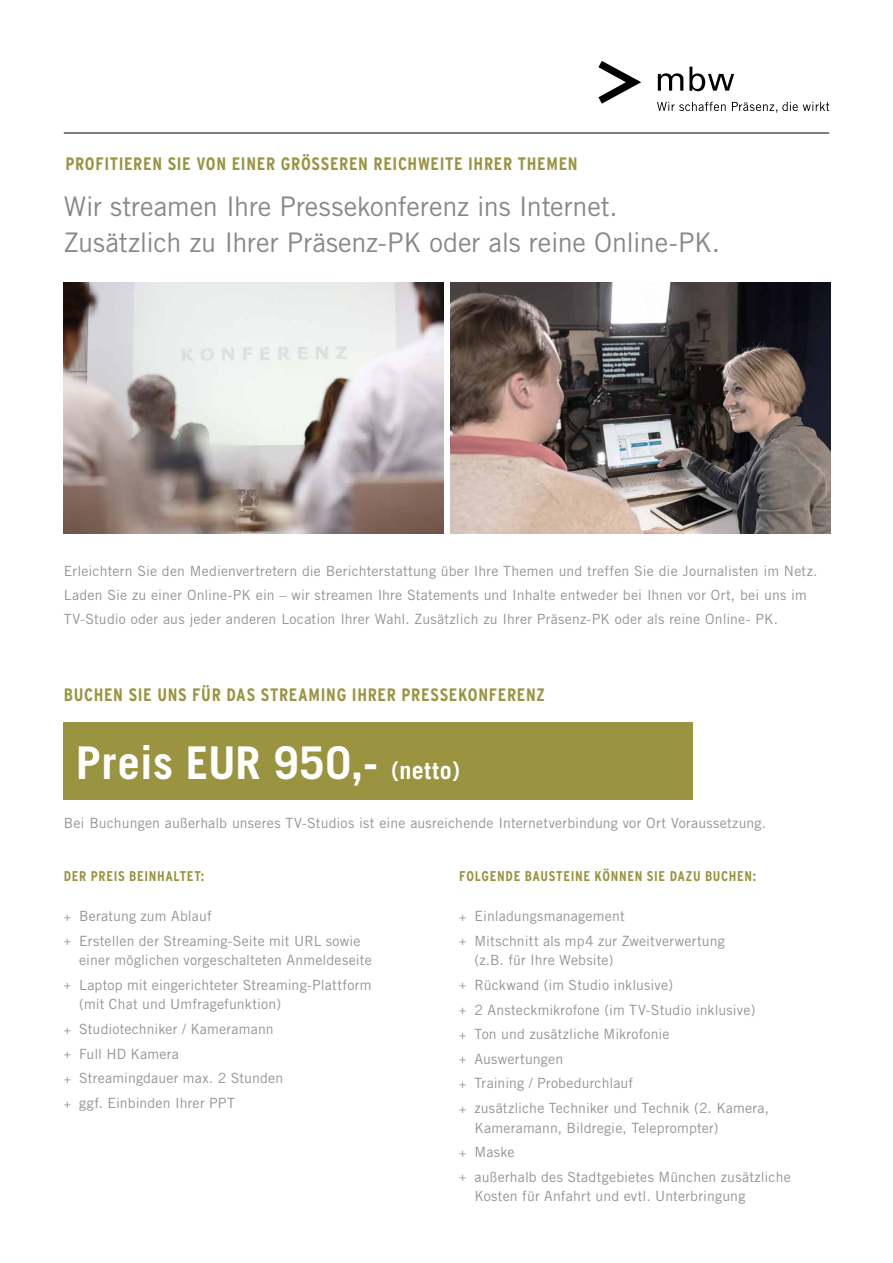
<style>
.page{position:relative;width:893px;height:1263px;background:#fff}
.page>*{position:absolute;margin:0;border:0;box-sizing:border-box;transform-origin:0 0}
.t1{font:700 45.15px "Trade Gothic";letter-spacing:.01em;color:#fff}
.t2{font:27px/36px "Trade Gothic";letter-spacing:-.005em;color:#87888a}
.t3{font:700 condensed 18px "Interstate";letter-spacing:.035em;color:#9a9441}
.t4{font:14.1px/24.6px "Trade Gothic";letter-spacing:.01em;color:#939497}
.t5{font:700 condensed 14.1px "Interstate";letter-spacing:.045em;color:#9a9441}
.s1{font-size:24px}
.s2{font-family:"Trade Gothic Cond Eighteen";font-size:12px}
</style>
<div class="page">
<hr style="left:64px;top:133px;width:765px;height:1px;background:#000">
<svg style="left:658px;top:73px;width:25px;height:18px"></svg>
<svg style="left:689px;top:67px;width:45px;height:24px"></svg>
<svg style="left:598px;top:61px;width:43px;height:43px"></svg>
<svg style="left:657px;top:102px;width:69px;height:9px"></svg>
<svg style="left:732px;top:102px;width:97px;height:11px"></svg>
<div style="left:64px;top:722px;width:629px;height:78px;background:#9a9441"></div>
<img style="left:450px;top:283px;width:380px;height:251px">
<img style="left:64px;top:283px;width:379px;height:251px">
<p class="t3" style="left:65px;top:154px;width:514px">PROFITIEREN SIE VON EINER GRÖSSEREN REICHWEITE IHRER THEMEN</p>
<h2 class="t2" style="left:64px;top:188px;width:658px">Wir streamen Ihre Pressekonferenz ins Internet.<br>Zusätzlich zu Ihrer Präsenz-PK oder als reine Online-PK.</h2>
<p class="t4" style="left:64px;top:559px;width:755px;line-height:24px">Erleichtern Sie den Medienvertretern die Berichterstattung über Ihre Themen und treffen Sie die Journalisten im Netz.<br>Laden Sie zu einer Online-PK ein – wir streamen Ihre Statements und Inhalte entweder bei Ihnen vor Ort, bei uns im<br>TV-Studio oder aus jeder anderen Location Ihrer Wahl. Zusätzlich zu Ihrer Präsenz-PK oder als reine Online- PK.</p>
<p class="t3" style="left:64px;top:684px;width:483px">BUCHEN SIE UNS FÜR DAS STREAMING IHRER PRESSEKONFERENZ</p>
<h1 class="t1" style="left:76px;top:735px;width:386px">Preis EUR 950,- <span class="s1">(netto)</span></h1>
<p class="t4" style="left:64px;top:811px;width:704px">Bei Buchungen außerhalb unseres TV-Studios ist eine ausreichende Internetverbindung vor Ort Voraussetzung.</p>
<p class="t5" style="left:64px;top:868px;width:142px">DER PREIS BEINHALTET:</p>
<p class="t4" style="left:64px;top:904px;width:298px"><span class="s2">+</span> Beratung zum Ablauf<br><span class="s2">+</span> Erstellen der Streaming-Seite mit URL sowie</p>
<p class="t4" style="left:64px;top:948px;width:309px;text-align:right">einer möglichen vorgeschalteten Anmeldeseite<br><span class="s2">+</span> Laptop mit eingerichteter Streaming-Plattform</p>
<p class="t4" style="left:64px;top:992px;width:221px;text-indent:15px">(mit Chat und Umfragefunktion) <span class="s2">+</span> Studiotechniker / Kameramann <span class="s2">+</span> Full HD Kamera<br><span class="s2">+</span> Streamingdauer max. 2 Stunden <span class="s2">+</span> ggf. Einbinden Ihrer PPT</p>
<p class="t5" style="left:459px;top:868px;width:299px">FOLGENDE BAUSTEINE KÖNNEN SIE DAZU BUCHEN:</p>
<p class="t4" style="left:459px;top:904px;width:267px"><span class="s2">+</span> Einladungsmanagement<br><span class="s2">+</span> Mitschnitt als mp4 zur Zweitverwertung</p>
<p class="t4" style="left:459px;top:948px;width:311px;text-indent:15px">(z.B. für Ihre Website)<br><span class="s2">+</span> Rückwand (im Studio inklusive)<br><span class="s2">+</span> 2 Ansteckmikrofone (im TV-Studio inklusive)<br><span class="s2">+</span> Ton und zusätzliche Mikrofonie<br><span class="s2">+</span> Auswertungen<br><span class="s2">+</span> Training / Probedurchlauf<br><span class="s2">+</span> zusätzliche Techniker und Technik (2. Kamera,</p>
<p class="t4" style="left:459px;top:1115px;width:333px;text-indent:15px">Kameramann, Bildregie, Teleprompter)<br><span class="s2">+</span> Maske<br><span class="s2">+</span> außerhalb des Stadtgebietes München zusätzliche</p>
<p class="t4" style="left:475px;top:1184px;width:272px">Kosten für Anfahrt und evtl. Unterbringung</p>
</div>
